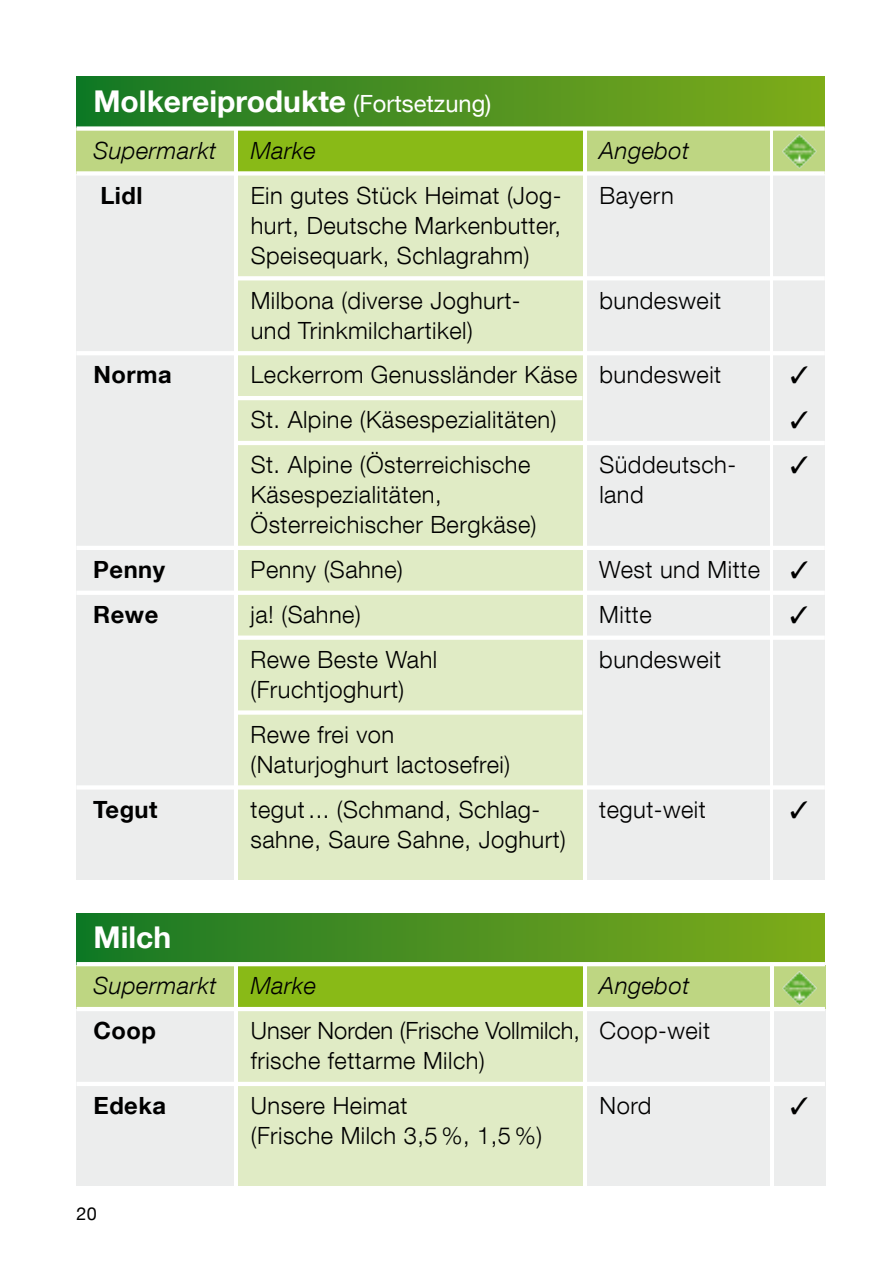
<style>
.page{position:relative;width:893px;height:1263px;background:#fff}
.page>*{position:absolute;margin:0;border:0;box-sizing:border-box;transform-origin:0 0}
.t1{font:700 30px "Helvetica Neue LT Com";color:#fff}
.t2{font:300 23.7px/30px "Helvetica Neue LT Com";letter-spacing:.02em;color:#000}
.t3{font:italic 300 23.7px "Helvetica Neue LT Com";letter-spacing:.02em;color:#000}
.t4{font:700 23.7px "Helvetica Neue LT Com";letter-spacing:.02em;color:#000}
.t5{font:18px "Helvetica Neue LT Com";color:#000}
.s1{font-weight:400;font-size:23.7px}
</style>
<div class="page">
<div style="left:76px;top:128px;width:158px;height:46px;background:#bed682"></div>
<div style="left:238px;top:128px;width:345px;height:46px;background:#89ba17"></div>
<div style="left:587px;top:128px;width:183px;height:46px;background:#bed682"></div>
<div style="left:774px;top:128px;width:51px;height:46px;background:#bed682"></div>
<div style="left:76px;top:77px;width:749px;height:51px;background:linear-gradient(to right,#167726,#81ab1b)"></div>
<div style="left:77px;top:174px;width:157px;height:705px;background:#eceded"></div>
<div style="left:238px;top:174px;width:345px;height:705px;background:#e0ebc5"></div>
<div style="left:587px;top:174px;width:183px;height:705px;background:#eceded"></div>
<div style="left:774px;top:174px;width:51px;height:705px;background:#eceded"></div>
<div style="left:76px;top:126px;width:749px;height:5px;background:#fff"></div>
<div style="left:76px;top:171px;width:749px;height:5px;background:#fff"></div>
<hr style="left:238px;top:276px;width:587px;height:4px;background:#fff">
<hr style="left:76px;top:351px;width:749px;height:4px;background:#fff">
<hr style="left:238px;top:396px;width:344px;height:4px;background:#fff">
<hr style="left:238px;top:441px;width:587px;height:4px;background:#fff">
<hr style="left:76px;top:546px;width:749px;height:4px;background:#fff">
<hr style="left:76px;top:591px;width:749px;height:4px;background:#fff">
<div style="left:238px;top:635px;width:587px;height:5px;background:#fff"></div>
<div style="left:238px;top:710px;width:344px;height:5px;background:#fff"></div>
<hr style="left:76px;top:785px;width:749px;height:4px;background:#fff">
<img style="left:782px;top:134px;width:34px;height:34px">
<div style="left:77px;top:965px;width:157px;height:46px;background:#bed682"></div>
<div style="left:238px;top:965px;width:345px;height:46px;background:#89ba17"></div>
<div style="left:587px;top:965px;width:183px;height:46px;background:#bed682"></div>
<div style="left:774px;top:965px;width:51px;height:46px;background:#bed682"></div>
<div style="left:77px;top:913px;width:748px;height:52px;background:linear-gradient(to right,#177726,#81ab1b)"></div>
<img style="left:783px;top:971px;width:34px;height:34px">
<div style="left:77px;top:1009px;width:157px;height:176px;background:#eceded"></div>
<div style="left:238px;top:1009px;width:345px;height:176px;background:#e0ebc5"></div>
<div style="left:587px;top:1009px;width:183px;height:176px;background:#eceded"></div>
<div style="left:774px;top:1009px;width:51px;height:176px;background:#eceded"></div>
<hr style="left:77px;top:962px;width:748px;height:4px;background:#fff">
<hr style="left:77px;top:1007px;width:748px;height:4px;background:#fff">
<hr style="left:77px;top:1082px;width:748px;height:4px;background:#fff">
<p class="t1" style="left:93px;top:82px;width:400px">Molkereiprodukte <span class="s1">(Fortsetzung)</span></p>
<p class="t3" style="left:93px;top:136px;width:124px">Supermarkt</p>
<p class="t3" style="left:251px;top:136px;width:67px">Marke</p>
<p class="t3" style="left:599px;top:136px;width:91px">Angebot</p>
<p class="t4" style="left:100px;top:180px;width:44px">Lidl</p>
<p class="t2" style="left:251px;top:180px;width:312px">Ein gutes Stück Heimat (Jog-</p>
<p class="t2" style="left:599px;top:180px;width:76px">Bayern</p>
<p class="t2" style="left:251px;top:210px;width:312px">hurt, Deutsche Markenbutter,<br>Speisequark, Schlagrahm)</p>
<p class="t2" style="left:251px;top:285px;width:271px">Milbona (diverse Joghurt-</p>
<p class="t2" style="left:599px;top:285px;width:123px">bundesweit</p>
<p class="t2" style="left:251px;top:315px;width:223px">und Trinkmilchartikel)</p>
<p class="t4" style="left:93px;top:360px;width:80px">Norma</p>
<p class="t2" style="left:251px;top:359px;width:472px">Leckerrom Genussländer Käse bundesweit</p>
<p class="t2" style="left:251px;top:404px;width:307px">St. Alpine (Käsespezialitäten)</p>
<p class="t2" style="left:251px;top:449px;width:281px">St. Alpine (Österreichische</p>
<p class="t2" style="left:599px;top:449px;width:138px">Süddeutsch-</p>
<p class="t2" style="left:251px;top:479px;width:193px">Käsespezialitäten,</p>
<p class="t2" style="left:599px;top:479px;width:46px">land</p>
<p class="t2" style="left:251px;top:509px;width:287px">Österreichischer Bergkäse)</p>
<p class="t4" style="left:93px;top:555px;width:73px">Penny</p>
<p class="t2" style="left:251px;top:554px;width:154px">Penny (Sahne)</p>
<p class="t2" style="left:599px;top:554px;width:162px">West und Mitte</p>
<p class="t4" style="left:93px;top:600px;width:67px">Rewe</p>
<p class="t2" style="left:251px;top:599px;width:112px">ja! (Sahne)</p>
<p class="t2" style="left:599px;top:599px;width:54px">Mitte</p>
<p class="t2" style="left:251px;top:644px;width:188px">Rewe Beste Wahl</p>
<p class="t2" style="left:599px;top:644px;width:123px">bundesweit</p>
<p class="t2" style="left:251px;top:666px;width:155px;line-height:45px">(Fruchtjoghurt)<br>Rewe frei von</p>
<p class="t2" style="left:251px;top:749px;width:261px">(Naturjoghurt lactosefrei)</p>
<p class="t4" style="left:93px;top:794px;width:66px">Tegut</p>
<p class="t2" style="left:251px;top:794px;width:291px">tegut ... (Schmand, Schlag-</p>
<p class="t2" style="left:599px;top:794px;width:108px">tegut-weit</p>
<p class="t2" style="left:251px;top:824px;width:317px">sahne, Saure Sahne, Joghurt)</p>
<p class="t1" style="left:94px;top:919px;width:79px">Milch</p>
<p class="t3" style="left:94px;top:972px;width:124px">Supermarkt</p>
<p class="t3" style="left:251px;top:972px;width:67px">Marke</p>
<p class="t3" style="left:600px;top:972px;width:91px">Angebot</p>
<p class="t4" style="left:94px;top:1016px;width:64px">Coop</p>
<p class="t2" style="left:251px;top:1015px;width:461px">Unser Norden (Frische Vollmilch, Coop-weit frische fettarme Milch)</p>
<p class="t4" style="left:94px;top:1091px;width:74px">Edeka</p>
<p class="t2" style="left:251px;top:1090px;width:158px">Unsere Heimat</p>
<p class="t2" style="left:599px;top:1090px;width:53px">Nord</p>
<p class="t2" style="left:251px;top:1120px;width:293px">(Frische Milch 3,5 %, 1,5 %)</p>
<p class="t5" style="left:77px;top:1202px;width:22px">20</p>
</div>
